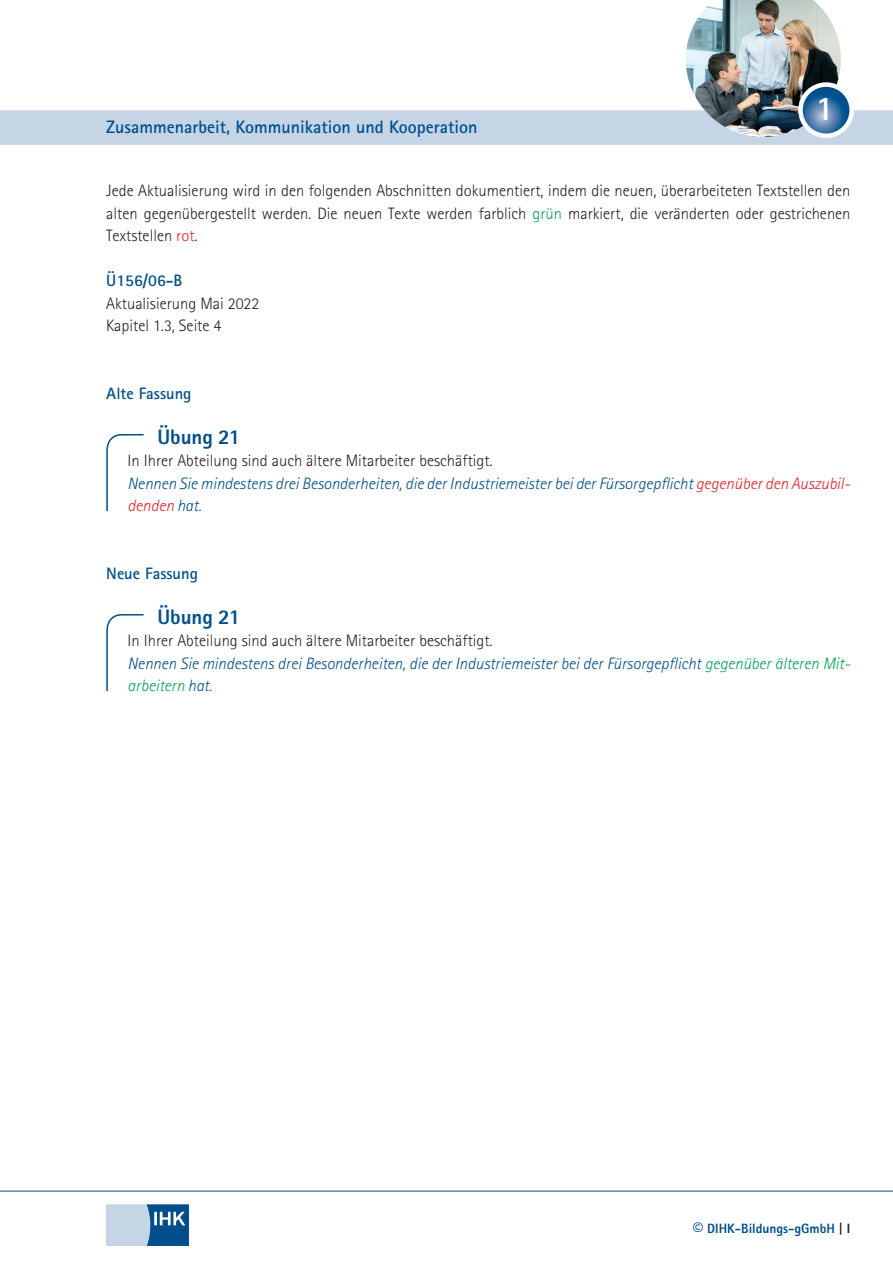
<style>
.page{position:relative;width:893px;height:1263px;background:#fff}
.page>*{position:absolute;margin:0;border:0;box-sizing:border-box;transform-origin:0 0}
.t1{font:700 34.5px "Rotis Sans Serif Std";color:#fff}
.t2{font:800 21px "Rotis Sans Serif";color:#004f8c}
.t3{font:700 18px "Rotis Sans Serif Std";color:#004f8c}
.t4{font:italic 300 16.5px/22.5px "Rotis Sans Serif Std";color:#004f8c}
.t5{font:300 16.5px/22.5px "Rotis Sans Serif Std";color:#231f20;text-align:justify}
.t6{font:700 16.5px "Rotis Sans Serif Std";color:#004f8c}
.t7{font:800 13.5px "Rotis Sans Serif Std";color:#004f8c}
.s1{color:#00a54f}
.s2{color:#ee1d23}
.s3{font-style:normal;color:#231f20}
.s4{font-size:21px}
.s5{color:#231f20}
</style>
<div class="page">
<svg style="left:106px;top:1205px;width:82px;height:41px;background:#77a0c1"></svg>
<div style="left:0;top:110px;width:893px;height:35px;background:#c5d5e5"></div>
<img style="left:686px;top:0;width:155px;height:137px">
<svg style="left:800px;top:85px;width:52px;height:51px;background:#4d80ae"></svg>
<div style="left:798px;top:82px;width:56px;height:56px;border:4px solid #fff;border-radius:50%"></div>
<hr style="left:0;top:1191px;width:893px;height:1px;background:#004f8c">
<svg style="left:106px;top:434px;width:38px;height:78px"></svg>
<svg style="left:106px;top:614px;width:38px;height:78px"></svg>
<p class="t3" style="left:106px;top:116px;width:373px">Zusammenarbeit, Kommunikation und Kooperation</p>
<h1 class="t1" style="left:815px;top:87px;width:20px">1</h1>
<p class="t5" style="left:106px;top:179px;width:746px">Jede Aktualisierung wird in den folgenden Abschnitten dokumentiert, indem die neuen, überarbeiteten Textstellen den alten gegenübergestellt werden. Die neuen Texte werden farblich <span class="s1">grün</span> markiert, die veränderten oder gestrichenen Textstellen <span class="s2">rot</span>.</p>
<p class="t6" style="left:106px;top:270px;width:78px">Ü156/06-B</p>
<p class="t5" style="left:106px;top:292px;width:155px">Aktualisierung Mai 2022<br>Kapitel 1.3, Seite 4</p>
<p class="t6" style="left:106px;top:383px;width:87px">Alte Fassung</p>
<p class="t2" style="left:157px;top:423px;width:85px">Übung 21</p>
<p class="t4" style="left:128px;top:449px;width:724px"><span class="s3">In Ihrer Abteilung sind auch ältere Mitarbeiter beschäftigt.<br></span>Nennen Sie mindestens drei Besonderheiten, die der Industriemeister bei der Fürsorgepflicht <span class="s2">gegenüber den Auszubil&shy;denden</span> hat.</p>
<p class="t6" style="left:106px;top:563px;width:93px">Neue Fassung</p>
<p class="t2" style="left:157px;top:603px;width:85px">Übung 21</p>
<p class="t4" style="left:128px;top:629px;width:724px"><span class="s3">In Ihrer Abteilung sind auch ältere Mitarbeiter beschäftigt.<br></span>Nennen Sie mindestens drei Besonderheiten, die der Industriemeister bei der Fürsorgepflicht <span class="s1">gegenüber älteren Mit&shy;arbeitern</span> hat.</p>
<p class="t7" style="left:693px;top:1219px;width:159px"><span class="s4">©</span> DIHK-Bildungs-gGmbH <span class="s5">| I</span></p>
</div>
